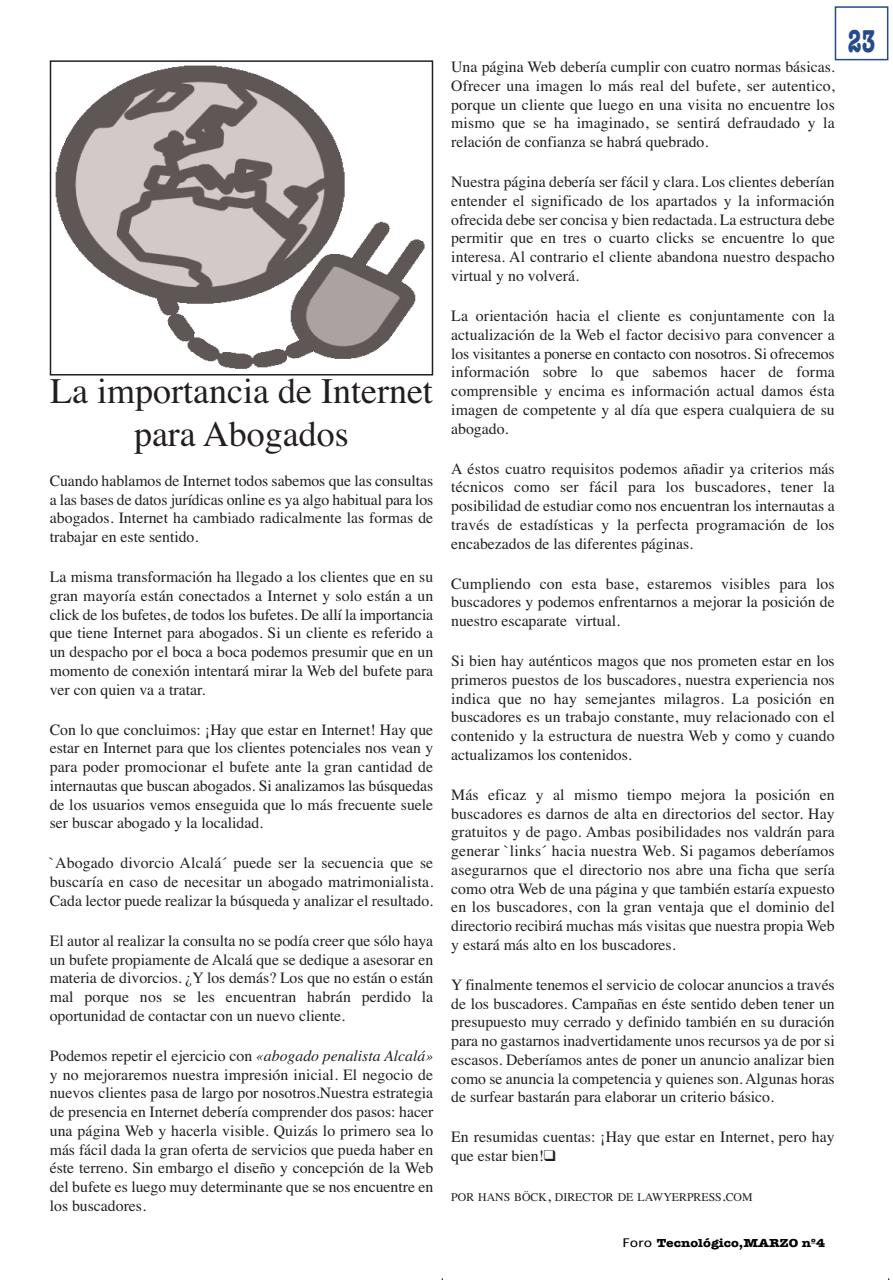
<style>
.page{position:relative;width:893px;height:1280px;background:#fff}
.page>*{position:absolute;margin:0;border:0;box-sizing:border-box;transform-origin:0 0}
.t1{font:36px/43.2px "Times";color:#231f20;text-align:center}
.t2{font:700 32.55px "Typewriter";color:#264b8b;scale:.65 1}
.t3{font:15.75px/18.8px "Times";color:#231f20;text-align:justify}
.t4{font:700 12px "Typewriter";color:#000;scale:1.15 1}
.t5{font:11.85px "Times";color:#231f20}
.s1{font-style:italic}
.s2{font-size:15.75px}
.s3{font-family:"Lucida Grande";font-weight:400}
</style>
<div class="page">
<div style="left:835px;top:6px;width:53px;height:54px;border:2px solid #264b8b"></div>
<img style="left:55px;top:65px;width:370px;height:304px">
<div style="left:50px;top:60px;width:383px;height:315px;border:2px solid #231f20"></div>
<h1 class="t1" style="left:50px;top:372px;width:384px">La importancia de Internet para Abogados</h1>
<p class="t3" style="left:50px;top:473px;width:385px">Cuando hablamos de Internet todos sabemos que las consultas a las bases de datos jurídicas online es ya algo habitual para los abogados. Internet ha cambiado radicalmente las formas de trabajar en este sentido.</p>
<p class="t3" style="left:50px;top:569px;width:385px">La misma transformación ha llegado a los clientes que en su gran mayoría están conectados a Internet y solo están a un click de los bufetes, de todos los bufetes. De allí la importancia que tiene Internet para abogados. Si un cliente es referido a un despacho por el boca a boca podemos presumir que en un momento de conexión intentará mirar la Web del bufete para ver con quien va a tratar.</p>
<p class="t3" style="left:50px;top:721px;width:385px">Con lo que concluimos: ¡Hay que estar en Internet! Hay que estar en Internet para que los clientes potenciales nos vean y para poder promocionar el bufete ante la gran cantidad de internautas que buscan abogados. Si analizamos las búsquedas de los usuarios vemos enseguida que lo más frecuente suele ser buscar abogado y la localidad.</p>
<p class="t3" style="left:50px;top:855px;width:385px">`Abogado divorcio Alcalá´ puede ser la secuencia que se buscaría en caso de necesitar un abogado matrimonialista.<br>Cada lector puede realizar la búsqueda y analizar el resultado.</p>
<p class="t3" style="left:50px;top:933px;width:385px">El autor al realizar la consulta no se podía creer que sólo haya un bufete propiamente de Alcalá que se dedique a asesorar en materia de divorcios. ¿Y los demás? Los que no están o están mal porque nos se les encuentran habrán perdido la oportunidad de contactar con un nuevo cliente.</p>
<p class="t3" style="left:50px;top:1048px;width:385px">Podemos repetir el ejercicio con <span class="s1">«abogado penalista Alcalá» </span>y no mejoraremos nuestra impresión inicial. El negocio de nuevos clientes pasa de largo por nosotros.Nuestra estrategia de presencia en Internet debería comprender dos pasos: hacer una página Web y hacerla visible. Quizás lo primero sea lo más fácil dada la gran oferta de servicios que pueda haber en éste terreno. Sin embargo el diseño y concepción de la Web del bufete es luego muy determinante que se nos encuentre en los buscadores.</p>
<p class="t3" style="left:451px;top:59px;width:385px">Una página Web debería cumplir con cuatro normas básicas.<br>Ofrecer una imagen lo más real del bufete, ser autentico, porque un cliente que luego en una visita no encuentre los mismo que se ha imaginado, se sentirá defraudado y la relación de confianza se habrá quebrado.</p>
<p class="t3" style="left:451px;top:174px;width:385px">Nuestra página debería ser fácil y clara. Los clientes deberían entender el significado de los apartados y la información ofrecida debe ser concisa y bien redactada. La estructura debe permitir que en tres o cuarto clicks se encuentre lo que interesa. Al contrario el cliente abandona nuestro despacho virtual y no volverá.</p>
<p class="t3" style="left:451px;top:308px;width:385px">La orientación hacia el cliente es conjuntamente con la actualización de la Web el factor decisivo para convencer a los visitantes a ponerse en contacto con nosotros. Si ofrecemos información sobre lo que sabemos hacer de forma comprensible y encima es información actual damos ésta imagen de competente y al día que espera cualquiera de su abogado.</p>
<p class="t3" style="left:451px;top:460px;width:385px">A éstos cuatro requisitos podemos añadir ya criterios más técnicos como ser fácil para los buscadores, tener la posibilidad de estudiar como nos encuentran los internautas a través de estadísticas y la perfecta programación de los encabezados de las diferentes páginas.</p>
<p class="t3" style="left:451px;top:575px;width:385px">Cumpliendo con esta base, estaremos visibles para los buscadores y podemos enfrentarnos a mejorar la posición de nuestro escaparate virtual.</p>
<p class="t3" style="left:451px;top:653px;width:385px">Si bien hay auténticos magos que nos prometen estar en los primeros puestos de los buscadores, nuestra experiencia nos indica que no hay semejantes milagros. La posición en buscadores es un trabajo constante, muy relacionado con el contenido y la estructura de nuestra Web y como y cuando actualizamos los contenidos.</p>
<p class="t3" style="left:451px;top:787px;width:385px">Más eficaz y al mismo tiempo mejora la posición en buscadores es darnos de alta en directorios del sector. Hay gratuitos y de pago. Ambas posibilidades nos valdrán para generar `links´ hacia nuestra Web. Si pagamos deberíamos asegurarnos que el directorio nos abre una ficha que sería como otra Web de una página y que también estaría expuesto en los buscadores, con la gran ventaja que el dominio del directorio recibirá muchas más visitas que nuestra propia Web y estará más alto en los buscadores.</p>
<p class="t3" style="left:451px;top:977px;width:385px">Y finalmente tenemos el servicio de colocar anuncios a través de los buscadores. Campañas en éste sentido deben tener un presupuesto muy cerrado y definido también en su duración para no gastarnos inadvertidamente unos recursos ya de por si escasos. Deberíamos antes de poner un anuncio analizar bien como se anuncia la competencia y quienes son. Algunas horas de surfear bastarán para elaborar un criterio básico.</p>
<p class="t3" style="left:451px;top:1129px;width:385px">En resumidas cuentas: ¡Hay que estar en Internet, pero hay que estar bien!❑</p>
<p class="t5" style="left:451px;top:1193px;width:303px">POR HANS BÖCK<span class="s2">,</span> DIRECTOR DE LAWYERPRESS<span class="s2">.</span>COM</p>
<p class="t4" style="left:622px;top:1235px;width:178px"><span class="s3">Foro</span> Tecnológico,MARZO nº4</p>
<h2 class="t2" style="left:848px;top:21px;width:44px">23</h2>
</div>
